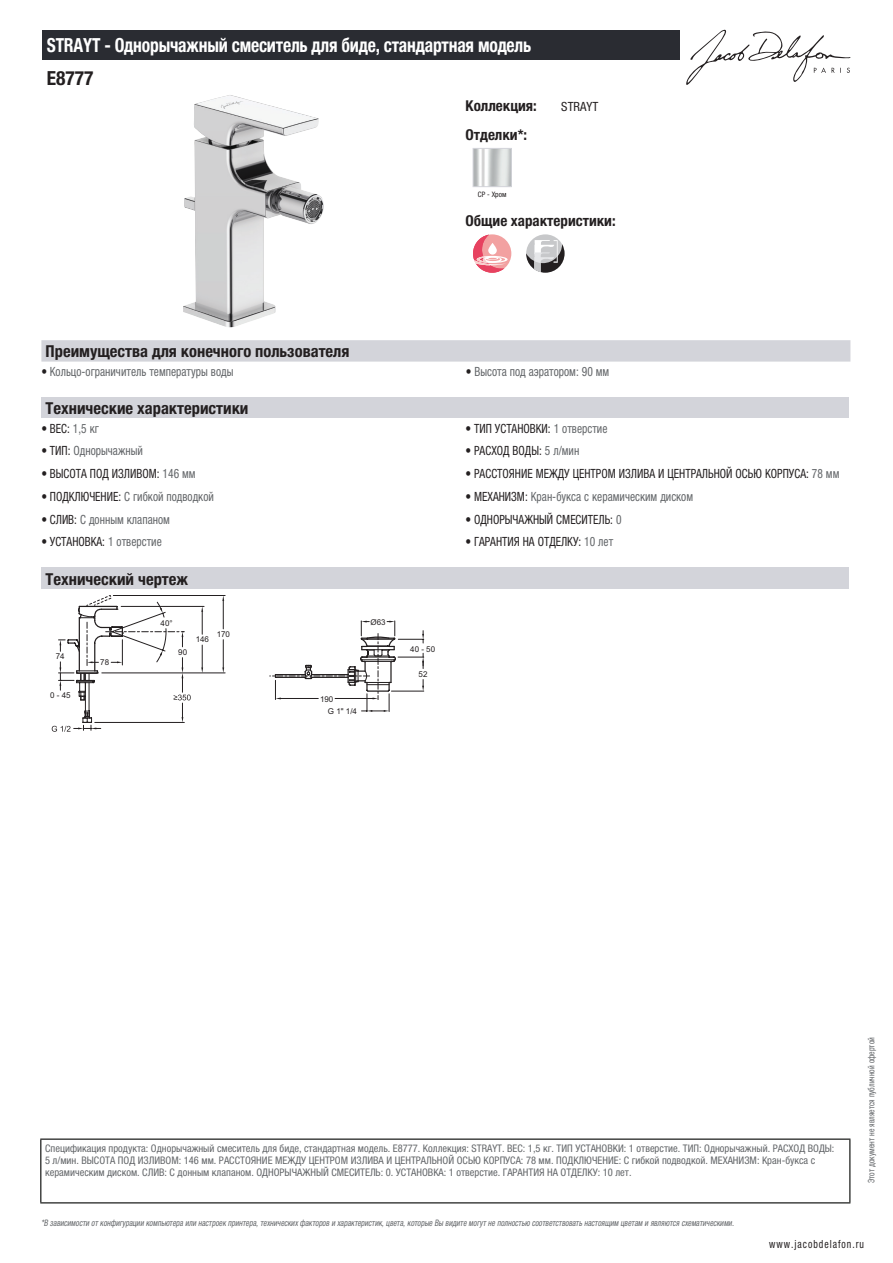
<style>
.page{position:relative;width:893px;height:1263px;background:#fff}
.page>*{position:absolute;margin:0;border:0;box-sizing:border-box;transform-origin:0 0}
.t1{font:700 condensed 19.5px "Helvetica Neue LTCYR";letter-spacing:-.01em;color:#fff;scale:.9 1}
.t2{font:700 condensed 19.5px "Helvetica Neue LTCYR";color:#231f20}
.t3{font:700 condensed 16.5px "Helvetica Neue LTCYR";color:#231f20}
.t4{font:700 condensed 15px "Helvetica Neue LTCYR";color:#231f20}
.t5{font:condensed 12.75px "Helvetica Neue LTCYR";color:#231f20;scale:.9 1}
.t6{font:condensed 12.75px "Helvetica Neue LTCYR";color:#626568;scale:.9 1}
.t7{font:condensed 12.75px "Helvetica Neue LTCYR";color:#231f20}
.t8{font:condensed 11.25px "Helvetica Neue LTCYR";letter-spacing:.1em;color:#231f20;scale:.87 1}
.t9{font:condensed 10.5px/12px "Helvetica Neue LTCYR";color:#626568}
.t10{font:italic condensed 9px "Helvetica Neue LTCYR";color:#626568;scale:.87 1}
.t11{font:condensed 9px "Helvetica Neue LTCYR";color:#626568;scale:.87 1}
.t12{font:7.95px "Arial";color:#231f20}
.t13{font:condensed 7.5px "Helvetica Neue LTCYR";color:#231f20}
.s1{color:#231f20}
.s2{color:#626568}
</style>
<div class="page">
<svg style="left:686px;top:30px;width:164px;height:55px"></svg>
<img style="left:183px;top:95px;width:141px;height:233px">
<img style="left:475px;top:150px;width:35px;height:35px">
<div style="left:473px;top:148px;width:39px;height:39px;border:1px solid #d3d4da"></div>
<div style="left:473px;top:234px;width:38px;height:39px;background:#f2a1a1;border-radius:50%"></div>
<svg style="left:473px;top:235px;width:35px;height:38px"></svg>
<div style="left:526px;top:234px;width:38px;height:39px;background:#c7c8ca;border-radius:50%"></div>
<svg style="left:526px;top:240px;width:38px;height:33px"></svg>
<div style="left:41px;top:340px;width:809px;height:22px;background:#d3d4da"></div>
<div style="left:41px;top:397px;width:808px;height:21px;background:#d3d4da"></div>
<div style="left:41px;top:567px;width:808px;height:22px;background:#d3d4da"></div>
<hr style="left:121px;top:606px;width:83px;height:1px;background:#231f20">
<hr style="left:113px;top:595px;width:112px;height:1px;background:#231f20">
<hr style="left:102px;top:673px;width:123px;height:1px;background:#231f20">
<svg style="left:201px;top:606px;width:2px;height:28px"></svg>
<svg style="left:201px;top:645px;width:2px;height:28px"></svg>
<svg style="left:222px;top:596px;width:2px;height:33px"></svg>
<svg style="left:222px;top:640px;width:2px;height:33px"></svg>
<svg style="left:52px;top:595px;width:139px;height:137px"></svg>
<svg style="left:270px;top:621px;width:154px;height:91px"></svg>
<div style="left:43px;top:30px;width:637px;height:30px;background:#2a2c32"></div>
<hr style="left:40px;top:1138px;width:810px;height:2px;background:#040503">
<hr style="left:40px;top:1140px;width:1px;height:62px;background:#040503">
<hr style="left:849px;top:1140px;width:1px;height:62px;background:#040503">
<hr style="left:40px;top:1202px;width:810px;height:1px;background:#040503">
<h1 class="t1" style="left:47px;top:34px;width:540px">STRAYT - Однорычажный смеситель для биде, стандартная модель</h1>
<h1 class="t2" style="left:47px;top:67px;width:48px">E8777</h1>
<h3 class="t4" style="left:466px;top:97px;width:73px">Коллекция:</h3>
<p class="t7" style="left:561px;top:99px;width:39px">STRAYT</p>
<h3 class="t4" style="left:466px;top:126px;width:63px">Отделки*:</h3>
<p class="t13" style="left:478px;top:190px;width:30px">CP - Хром</p>
<h3 class="t4" style="left:466px;top:212px;width:152px">Общие характеристики:</h3>
<h2 class="t3" style="left:46px;top:342px;width:305px">Преимущества для конечного пользователя</h2>
<p class="t6" style="left:41px;top:364px;width:215px"><span class="s1">•</span> Кольцо-ограничитель температуры воды</p>
<p class="t6" style="left:466px;top:364px;width:161px"><span class="s1">•</span> Высота под аэратором: 90 мм</p>
<h2 class="t3" style="left:46px;top:399px;width:204px">Технические характеристики</h2>
<p class="t5" style="left:41px;top:421px;width:65px">• ВЕС: <span class="s2">1,5 кг</span></p>
<p class="t5" style="left:466px;top:421px;width:159px">• ТИП УСТАНОВКИ: <span class="s2">1 отверстие</span></p>
<p class="t6" style="left:41px;top:444px;width:114px"><span class="s1">• ТИП:</span> Однорычажный</p>
<p class="t5" style="left:466px;top:444px;width:128px">• РАСХОД ВОДЫ: <span class="s2">5 л/мин</span></p>
<p class="t5" style="left:41px;top:466px;width:173px">• ВЫСОТА ПОД ИЗЛИВОМ: <span class="s2">146 мм</span></p>
<p class="t5" style="left:466px;top:466px;width:417px">• РАССТОЯНИЕ МЕЖДУ ЦЕНТРОМ ИЗЛИВА И ЦЕНТРАЛЬНОЙ ОСЬЮ КОРПУСА: <span class="s2">78 мм</span></p>
<p class="t6" style="left:41px;top:489px;width:193px"><span class="s1">• ПОДКЛЮЧЕНИЕ:</span> С гибкой подводкой</p>
<p class="t6" style="left:466px;top:489px;width:254px"><span class="s1">• МЕХАНИЗМ:</span> Кран-букса с керамическим диском</p>
<p class="t6" style="left:41px;top:512px;width:144px"><span class="s1">• СЛИВ:</span> С донным клапаном</p>
<p class="t5" style="left:466px;top:512px;width:175px">• ОДНОРЫЧАЖНЫЙ СМЕСИТЕЛЬ: <span class="s2">0</span></p>
<p class="t5" style="left:41px;top:535px;width:135px">• УСТАНОВКА: <span class="s2">1 отверстие</span></p>
<p class="t5" style="left:466px;top:535px;width:166px">• ГАРАНТИЯ НА ОТДЕЛКУ: <span class="s2">10 лет</span></p>
<h2 class="t3" style="left:46px;top:570px;width:144px">Технический чертеж</h2>
<p class="t12" style="left:56px;top:651px;width:10px">74</p>
<p class="t12" style="left:50px;top:690px;width:22px">0 - 45</p>
<p class="t12" style="left:100px;top:657px;width:10px">78</p>
<p class="t12" style="left:161px;top:617px;width:14px">40°</p>
<p class="t12" style="left:178px;top:647px;width:10px">90</p>
<p class="t12" style="left:196px;top:634px;width:15px">146</p>
<p class="t12" style="left:217px;top:629px;width:15px">170</p>
<p class="t12" style="left:370px;top:617px;width:17px">Ø63</p>
<p class="t12" style="left:320px;top:694px;width:15px">190</p>
<p class="t12" style="left:328px;top:705px;width:31px">G 1" 1/4</p>
<p class="t12" style="left:410px;top:643px;width:26px">40 - 50</p>
<p class="t12" style="left:419px;top:669px;width:10px">52</p>
<p class="t9" style="left:45px;top:1142px;width:791px">Спецификация продукта: Однорычажный смеситель для биде, стандартная модель. E8777. Коллекция: STRAYT. ВЕС: 1,5 кг. ТИП УСТАНОВКИ: 1 отверстие. ТИП: Однорычажный. РАСХОД ВОДЫ:<br>5 л/мин. ВЫСОТА ПОД ИЗЛИВОМ: 146 мм. РАССТОЯНИЕ МЕЖДУ ЦЕНТРОМ ИЗЛИВА И ЦЕНТРАЛЬНОЙ ОСЬЮ КОРПУСА: 78 мм. ПОДКЛЮЧЕНИЕ: С гибкой подводкой. МЕХАНИЗМ: Кран-букса с керамическим диском. СЛИВ: С донным клапаном. ОДНОРЫЧАЖНЫЙ СМЕСИТЕЛЬ: 0. УСТАНОВКА: 1 отверстие. ГАРАНТИЯ НА ОТДЕЛКУ: 10 лет.</p>
<p class="t10" style="left:41px;top:1218px;width:800px">*В зависимости отконфигурации компьютера или настроек принтера,техническихфакторов и характеристик,цвета,которые Вы видите могутне полностью соответствоватьнастоящим цветам и являются схематическими.</p>
<p class="t11" style="left:866px;top:1183px;width:169px;rotate:-90deg">Этот документ не является публичной офертой</p>
<p class="t8" style="left:769px;top:1237px;width:110px">www.jacobdelafon.ru</p>
</div>
